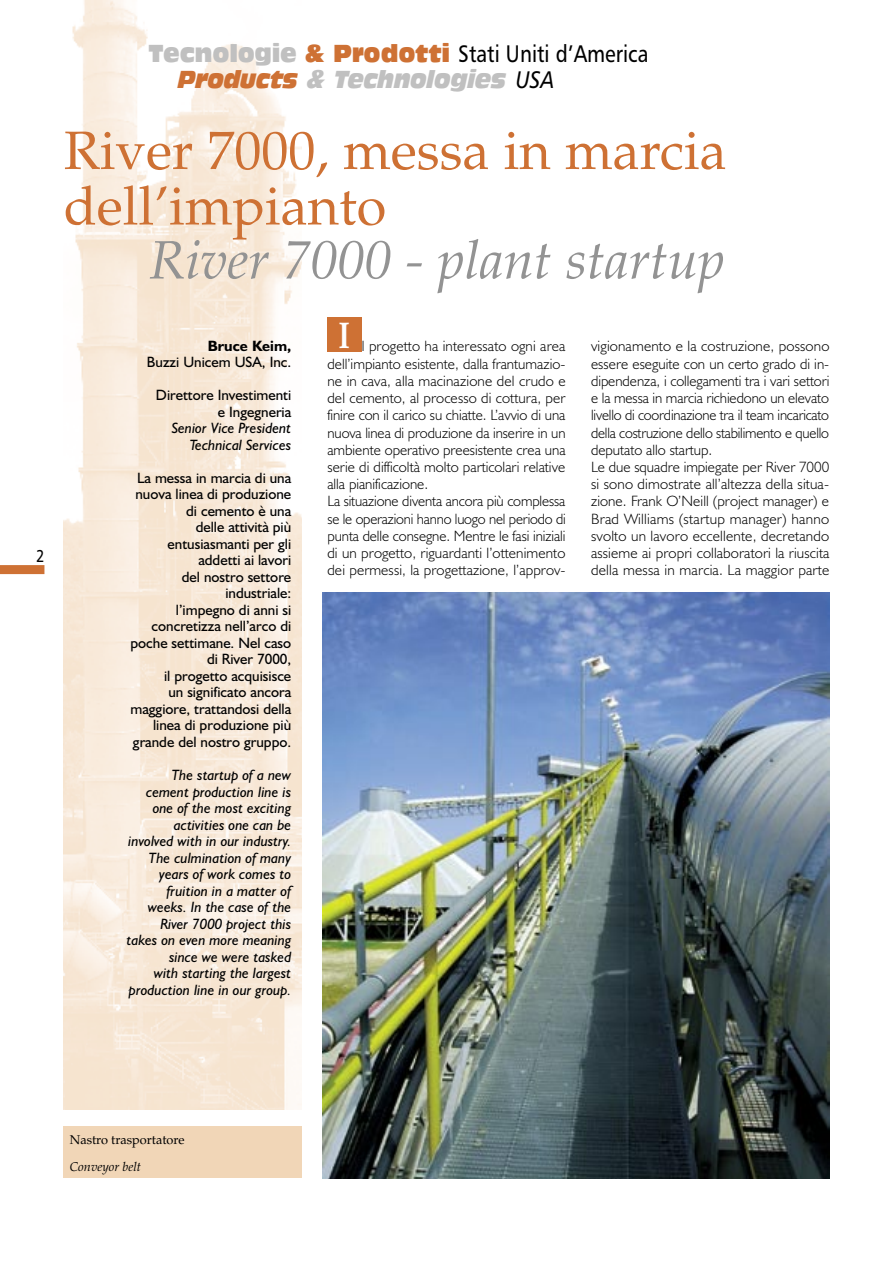
<style>
.page{position:relative;width:893px;height:1263px;background:#fff}
.page>*{position:absolute;margin:0;border:0;box-sizing:border-box;transform-origin:0 0}
.t1{font:54px/55.5px "Palatino";color:#ce7134}
.t2{font:italic 54px "Palatino";color:#939393}
.t3{font:700 37.2px "Palatino";color:#fff;scale:.8 1}
.t4{font:24px "Humanist 777 BT Roman B";color:#000;scale:.85 1}
.t5{font:italic 24px "Antique Olive Nord";letter-spacing:-.01em;color:#c0c0c0;scale:.8 1}
.t6{font:17.25px "Humanist 777 BT Roman B";color:#000;scale:.85 1}
.t7{font:300 15px/17.2px "Humanist 521 BT";color:#000}
.t8{font:15px/16.5px "Humanist 521 BT";color:#000;text-align:right}
.t9{font:italic 15px/16.5px "Humanist 521 BT";color:#000;text-align:right}
.t10{font:700 15px "Humanist 521 BT";color:#000}
.t11{font:12.75px "Palatino";color:#000}
.t12{font:italic 12.75px "Palatino";color:#000}
.s1{font-family:"Antique Olive Nord";color:#c0c0c0}
.s2{font-family:"Antique Olive Nord";color:#ce7134}
.s3{color:#ce7134}
.s4{font-family:"Humanist 777 BT Italic B";font-style:normal;color:#000}
</style>
<div class="page">
<div style="left:0;top:565px;width:44px;height:9px;background:#ce7134"></div>
<img style="left:64px;top:0;width:238px;height:1109px">
<div style="left:327px;top:317px;width:34px;height:34px;background:#ce7134"></div>
<img style="left:323px;top:593px;width:506px;height:585px">
<div style="left:64px;top:1126px;width:238px;height:52px;background:#f1d6b7"></div>
<p class="t6" style="left:36px;top:545px;width:11px">2</p>
<h3 class="t4" style="left:148px;top:39px;width:590px"><span class="s1">Tecnologie</span> <span class="s2">&amp; Prodotti</span> Stati Uniti d’America</h3>
<h3 class="t5" style="left:178px;top:64px;width:472px"><span class="s3">Products</span> &amp; Technologies <span class="s4">USA</span></h3>
<h1 class="t1" style="left:64px;top:124px;width:664px">River 7000, messa in marcia dell’impianto</h1>
<h1 class="t2" style="left:149px;top:229px;width:577px">River 7000 - plant startup</h1>
<p class="t10" style="left:208px;top:336px;width:85px">Bruce Keim,</p>
<p class="t8" style="left:147px;top:353px;width:146px">Buzzi Unicem USA, Inc.</p>
<p class="t8" style="left:156px;top:386px;width:137px">Direttore Investimenti e Ingegneria</p>
<p class="t9" style="left:172px;top:419px;width:121px">Senior Vice President<br>Technical Services</p>
<p class="t8" style="left:130px;top:469px;width:162px">La messa in marcia di una nuova linea di produzione di cemento è una<br>delle attività più entusiasmanti per gli addetti ai lavori<br>del nostro settore industriale:<br>l’impegno di anni si concretizza nell’arco di poche settimane. Nel caso di River 7000,<br>il progetto acquisisce<br>un significato ancora maggiore, trattandosi della linea di produzione più grande del nostro gruppo.</p>
<p class="t9" style="left:126px;top:767px;width:166px">The startup of a new cement production line is one of the most exciting activities one can be involved with in our industry.<br>The culmination of many years of work comes to fruition in a matter of weeks. In the case of the<br>River 7000 project this takes on even more meaning since we were tasked<br>with starting the largest production line in our group.</p>
<h2 class="t3" style="left:339px;top:314px;width:16px">I</h2>
<p class="t7" style="left:327px;top:337px;width:240px;text-indent:34px">l progetto ha interessato ogni area dell’impianto esistente, dalla frantumazio&shy;ne in cava, alla macinazione del crudo e del cemento, al processo di cottura, per finire con il carico su chiatte. L’avvio di una nuova linea di produzione da inserire in un ambiente operativo preesistente crea una serie di difficoltà molto particolari relative alla pianificazione.<br>La situazione diventa ancora più complessa se le operazioni hanno luogo nel periodo di punta delle consegne. Mentre le fasi iniziali di un progetto, riguardanti l’ottenimento dei permessi, la progettazione, l’approv-</p>
<p class="t7" style="left:591px;top:337px;width:240px">vigionamento e la costruzione, possono essere eseguite con un certo grado di in&shy;dipendenza, i collegamenti tra i vari settori e la messa in marcia richiedono un elevato livello di coordinazione tra il team incaricato della costruzione dello stabilimento e quello deputato allo startup.<br>Le due squadre impiegate per River 7000 si sono dimostrate all’altezza della situa&shy;zione. Frank O’Neill (project manager) e Brad Williams (startup manager) hanno svolto un lavoro eccellente, decretando assieme ai propri collaboratori la riuscita della messa in marcia. La maggior parte</p>
<p class="t11" style="left:70px;top:1132px;width:116px">Nastro trasportatore</p>
<p class="t12" style="left:70px;top:1159px;width:73px">Conveyor belt</p>
</div>
